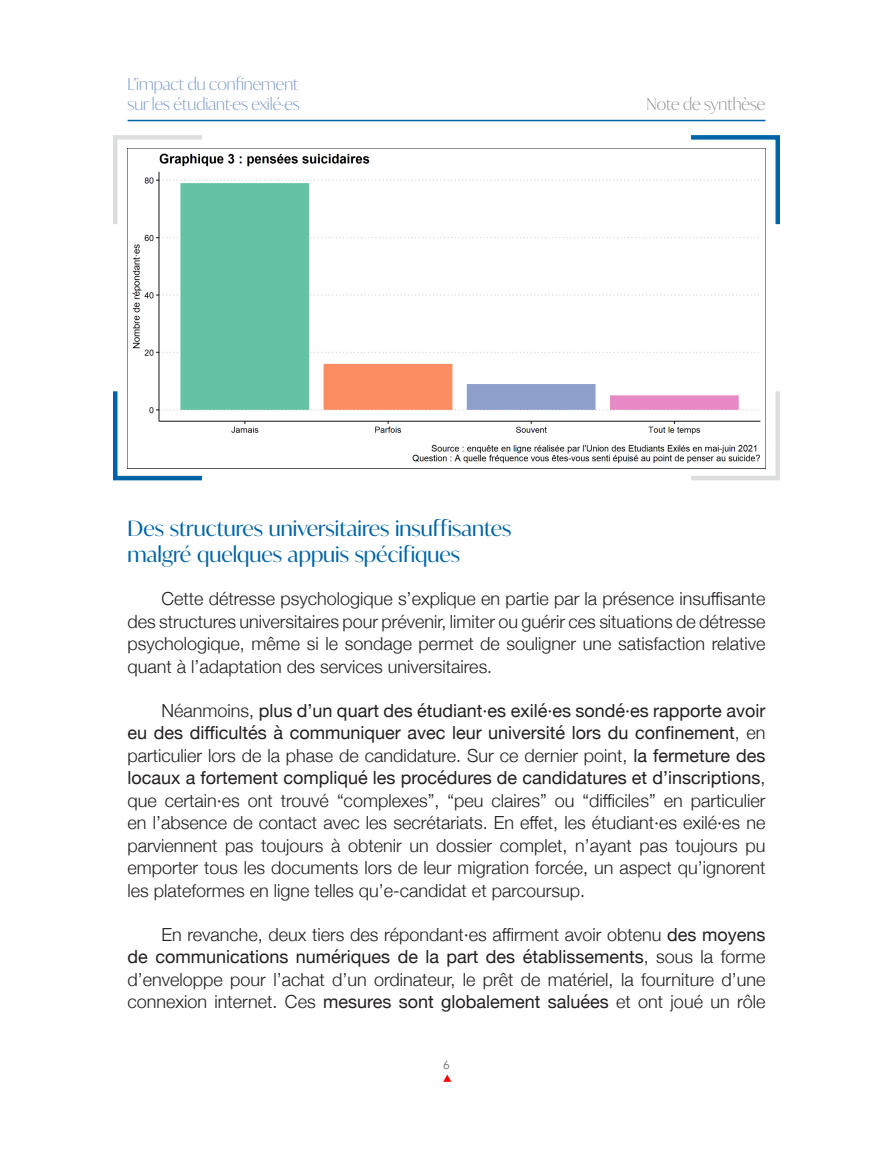
<style>
.page{position:relative;width:893px;height:1149px;background:#fff}
.page>*{position:absolute;margin:0;border:0;box-sizing:border-box;transform-origin:0 0}
.متن_عربي{font:21px/25.2px "Ivy Mode";color:#0163a7}
.t1{font:300 18px/22.5px "Helvetica Neue";color:#231f20;text-align:justify}
.t2{font:100 16.5px "Ivy Mode";color:#6b8dc2}
.t3{font:100 16.5px "Ivy Mode";color:#808285}
.t4{font:12px "Avenir";color:#6c6d70}
.s1{font-weight:400}
</style>
<div class="page">
<img style="left:132px;top:153px;width:627px;height:311px">
<svg style="left:686px;top:135px;width:94px;height:93px"></svg>
<svg style="left:113px;top:135px;width:93px;height:93px"></svg>
<svg style="left:113px;top:386px;width:93px;height:95px"></svg>
<svg style="left:686px;top:386px;width:94px;height:95px"></svg>
<hr style="left:128px;top:120px;width:637px;height:1px;background:#0163a7">
<svg style="left:443px;top:1074px;width:8px;height:7px"></svg>
<p class="t2" style="left:128px;top:73px;width:172px">’Limpact du confinement</p>
<p class="t2" style="left:128px;top:93px;width:174px">sur les étudiant·es exilé·es</p>
<p class="t3" style="left:646px;top:93px;width:120px">Note de synthèse</p>
<p class="متن_عربي" style="left:128px;top:515px;width:385px">Des structures universitaires insuffisantes malgré quelques appuis spécifiques</p>
<p class="t1" style="left:128px;top:586px;width:639px;text-indent:34px">Cette détresse psychologique ’s explique en partie par la présence insuffisante des structures universitaires pour prévenir, limiter ou guérir ces situations de détresse psychologique, même si le sondage permet de souligner une satisfaction relative quant ’là adaptation des services universitaires.</p>
<p class="t1" style="left:128px;top:697px;width:639px;text-indent:34px">Néanmoins, <span class="s1">plus ’d un quart des étudiant·es exilé·es sondé·es rapporte avoir eu des difficultés à communiquer avec leur université lors du confinement</span>, en particulier lors de la phase de candidature. Sur ce dernier point <span class="s1">la</span>, <span class="s1">fermeture des locaux a fortement compliqué les procédures de candidatures et ’d inscriptions</span>, que certain·es ont trouvé “complexes ,” “peu claires” ou “difficiles” en particulier en ’l absence de contact avec les secrétariats. En effet, les étudiant·es exilé·es ne parviennent pas toujours à obtenir un dossier complet ’n, ayant pas toujours pu emporter tous les documents lors de leur migration forcée, un aspect qu’ignorent les plateformes en ligne telles qu -e’ candidat et parcoursup.</p>
<p class="t1" style="left:128px;top:921px;width:639px;text-indent:34px">En revanche, deux tiers des répondant·es affirment avoir obtenu <span class="s1">des moyens de communications numériques de la part des établissements</span>, sous la forme ’d enveloppe pour ’l achat ’d un ordinateur le, prêt de matériel la, fourniture ’d une connexion internet. Ces <span class="s1">mesures sont globalement saluées</span> et ont joué un rôle</p>
<p class="t4" style="left:443px;top:1057px;width:8px">6</p>
</div>
